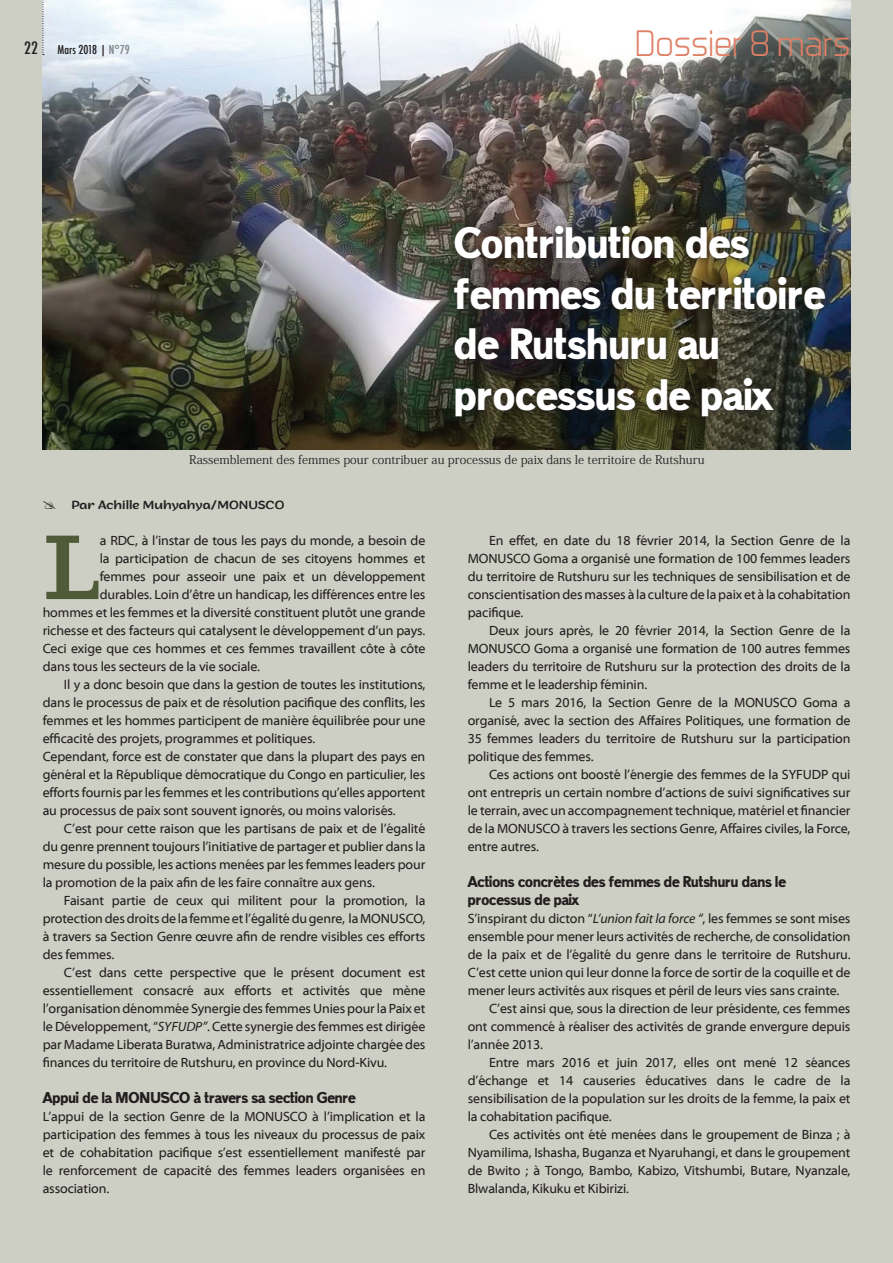
<style>
.page{position:relative;width:893px;height:1263px;background:#cecfc4}
.page>*{position:absolute;margin:0;border:0;box-sizing:border-box;transform-origin:0 0}
.t1{font:90.6px "Ghostlight";color:#4f5b38}
.t2{font:42px/50.4px "Maximum Impact";color:#fff}
.t3{font:300 37.5px "Aero Matics";color:#df7f66}
.t4{font:15px/18px "Maximum Impact";letter-spacing:-.01em;color:#231f20}
.t5{font:13.5px/18px "Myriad Web Pro";letter-spacing:-.01em;color:#231f20;text-align:justify}
.t6{font:12px "Koz Min Pr 6 N";color:#231f20}
.t7{font:12px "Arturo Trial";color:#231f20}
.t8{font:500 condensed 12px "Futura";color:#231f20}
.s1{font-size:16.5px}
.s2{color:#808285}
.s3{font-style:italic}
</style>
<div class="page">
<img style="left:43px;top:0;width:807px;height:449px">
<div style="left:447px;top:219px;width:388px;height:207px;background:#231f20;opacity:.75"></div>
<svg style="left:42px;top:0;width:2px;height:55px"></svg>
<p class="t8" style="left:24px;top:42px;width:107px"><span class="s1">22</span> Mars 2018 | <span class="s2">N°79</span></p>
<h3 class="t3" style="left:635px;top:21px;width:217px">Dossier 8 mars</h3>
<h2 class="t2" style="left:454px;top:219px;width:372px">Contribution des femmes du territoire de Rutshuru au processus de paix</h2>
<p class="t6" style="left:189px;top:453px;width:517px">Rassemblement des femmes pour contribuer au processus de paix dans le territoire de Rutshuru</p>
<p class="t7" style="left:71px;top:497px;width:215px">Par Achille Muhyahya/MONUSCO</p>
<h1 class="t1" style="left:43px;top:492px;width:60px">L</h1>
<p class="t5" style="left:100px;top:532px;width:327px">a RDC, à l’instar de tous les pays du monde, a besoin de</p>
<p class="t5" style="left:100px;top:550px;width:327px">la participation de chacun de ses citoyens hommes et</p>
<p class="t5" style="left:100px;top:568px;width:327px">femmes pour asseoir une paix et un développement</p>
<p class="t5" style="left:100px;top:586px;width:327px">durables. Loin d’être un handicap, les différences entre les</p>
<p class="t5" style="left:43px;top:604px;width:384px">hommes et les femmes et la diversité constituent plutôt une grande</p>
<p class="t5" style="left:43px;top:622px;width:384px">richesse et des facteurs qui catalysent le développement d’un pays.</p>
<p class="t5" style="left:43px;top:640px;width:384px">Ceci exige que ces hommes et ces femmes travaillent côte à côte</p>
<p class="t5" style="left:43px;top:658px;width:219px">dans tous les secteurs de la vie sociale.</p>
<p class="t5" style="left:64px;top:676px;width:363px">Il y a donc besoin que dans la gestion de toutes les institutions,</p>
<p class="t5" style="left:43px;top:694px;width:384px">dans le processus de paix et de résolution pacifique des conflits, les</p>
<p class="t5" style="left:43px;top:712px;width:384px">femmes et les hommes participent de manière équilibrée pour une</p>
<p class="t5" style="left:43px;top:730px;width:274px">efficacité des projets, programmes et politiques.</p>
<p class="t5" style="left:43px;top:748px;width:384px">Cependant, force est de constater que dans la plupart des pays en</p>
<p class="t5" style="left:43px;top:766px;width:384px">général et la République démocratique du Congo en particulier, les</p>
<p class="t5" style="left:43px;top:784px;width:384px">efforts fournis par les femmes et les contributions qu’elles apportent</p>
<p class="t5" style="left:43px;top:802px;width:354px">au processus de paix sont souvent ignorés, ou moins valorisés.</p>
<p class="t5" style="left:64px;top:820px;width:363px">C’est pour cette raison que les partisans de paix et de l’égalité</p>
<p class="t5" style="left:43px;top:838px;width:384px">du genre prennent toujours l’initiative de partager et publier dans la</p>
<p class="t5" style="left:43px;top:856px;width:384px">mesure du possible, les actions menées par les femmes leaders pour</p>
<p class="t5" style="left:43px;top:874px;width:334px">la promotion de la paix afin de les faire connaître aux gens.</p>
<p class="t5" style="left:64px;top:892px;width:363px">Faisant partie de ceux qui militent pour la promotion, la</p>
<p class="t5" style="left:43px;top:910px;width:384px">protection des droits de la femme et l’égalité du genre, la MONUSCO,</p>
<p class="t5" style="left:43px;top:928px;width:384px">à travers sa Section Genre œuvre afin de rendre visibles ces efforts</p>
<p class="t5" style="left:43px;top:946px;width:73px">des femmes.</p>
<p class="t5" style="left:64px;top:964px;width:363px">C’est dans cette perspective que le présent document est</p>
<p class="t5" style="left:43px;top:982px;width:384px">essentiellement consacré aux efforts et activités que mène</p>
<p class="t5" style="left:43px;top:1000px;width:384px">l’organisation dénommée Synergie des femmes Unies pour la Paix et</p>
<p class="t5" style="left:43px;top:1018px;width:384px">le Développement, “<span class="s3">SYFUDP”</span>. Cette synergie des femmes est dirigée</p>
<p class="t5" style="left:43px;top:1036px;width:384px">par Madame Liberata Buratwa, Administratrice adjointe chargée des</p>
<p class="t5" style="left:43px;top:1054px;width:346px">finances du territoire de Rutshuru, en province du Nord-Kivu.</p>
<p class="t4" style="left:43px;top:1089px;width:315px">Appui de la MONUSCO à travers sa section Genre</p>
<p class="t5" style="left:43px;top:1108px;width:384px">L’appui de la section Genre de la MONUSCO à l’implication et la participation des femmes à tous les niveaux du processus de paix et de cohabitation pacifique s’est essentiellement manifesté par le renforcement de capacité des femmes leaders organisées en association.</p>
<p class="t5" style="left:468px;top:532px;width:384px;text-indent:21px">En effet, en date du 18 février 2014, la Section Genre de la MONUSCO Goma a organisé une formation de 100 femmes leaders du territoire de Rutshuru sur les techniques de sensibilisation et de conscientisation des masses à la culture de la paix et à la cohabitation pacifique.</p>
<p class="t5" style="left:468px;top:622px;width:384px;text-indent:21px">Deux jours après, le 20 février 2014, la Section Genre de la MONUSCO Goma a organisé une formation de 100 autres femmes leaders du territoire de Rutshuru sur la protection des droits de la femme et le leadership féminin.</p>
<p class="t5" style="left:468px;top:694px;width:384px;text-indent:21px">Le 5 mars 2016, la Section Genre de la MONUSCO Goma a organisé, avec la section des Affaires Politiques, une formation de 35 femmes leaders du territoire de Rutshuru sur la participation politique des femmes.</p>
<p class="t5" style="left:468px;top:766px;width:384px;text-indent:21px">Ces actions ont boosté l’énergie des femmes de la SYFUDP qui ont entrepris un certain nombre d’actions de suivi significatives sur le terrain, avec un accompagnement technique, matériel et financier de la MONUSCO à travers les sections Genre, Affaires civiles, la Force, entre autres.</p>
<p class="t4" style="left:468px;top:873px;width:320px">Actions concrètes des femmes de Rutshuru dans le processus de paix</p>
<p class="t5" style="left:468px;top:910px;width:384px">S’inspirant du dicton “<span class="s3">L’union fait la force “</span>, les femmes se sont mises</p>
<p class="t5" style="left:468px;top:928px;width:384px">ensemble pour mener leurs activités de recherche, de consolidation</p>
<p class="t5" style="left:468px;top:946px;width:384px">de la paix et de l’égalité du genre dans le territoire de Rutshuru.</p>
<p class="t5" style="left:468px;top:964px;width:384px">C’est cette union qui leur donne la force de sortir de la coquille et de</p>
<p class="t5" style="left:468px;top:982px;width:373px">mener leurs activités aux risques et péril de leurs vies sans crainte.</p>
<p class="t5" style="left:489px;top:1000px;width:363px">C’est ainsi que, sous la direction de leur présidente, ces femmes</p>
<p class="t5" style="left:468px;top:1018px;width:384px">ont commencé à réaliser des activités de grande envergure depuis</p>
<p class="t5" style="left:468px;top:1036px;width:77px">l’année 2013.</p>
<p class="t5" style="left:489px;top:1054px;width:363px">Entre mars 2016 et juin 2017, elles ont mené 12 séances</p>
<p class="t5" style="left:468px;top:1072px;width:384px">d’échange et 14 causeries éducatives dans le cadre de la</p>
<p class="t5" style="left:468px;top:1090px;width:384px">sensibilisation de la population sur les droits de la femme, la paix et</p>
<p class="t5" style="left:468px;top:1108px;width:145px">la cohabitation pacifique.</p>
<p class="t5" style="left:489px;top:1126px;width:363px">Ces activités ont été menées dans le groupement de Binza ; à</p>
<p class="t5" style="left:468px;top:1144px;width:384px">Nyamilima, Ishasha, Buganza et Nyaruhangi, et dans le groupement</p>
<p class="t5" style="left:468px;top:1162px;width:384px">de Bwito ; à Tongo, Bambo, Kabizo, Vitshumbi, Butare, Nyanzale,</p>
<p class="t5" style="left:468px;top:1180px;width:163px">Blwalanda, Kikuku et Kibirizi.</p>
</div>
